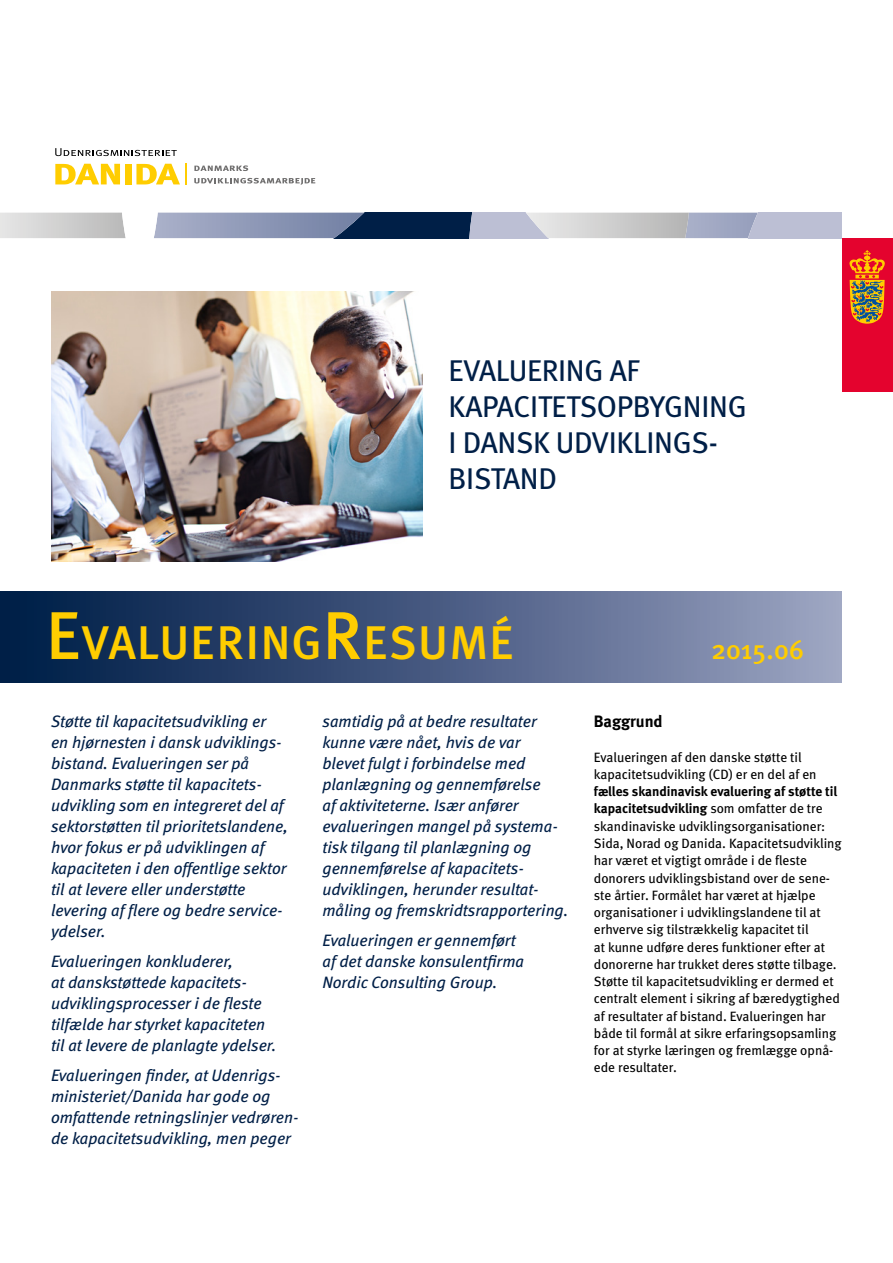
<style>
.page{position:relative;width:893px;height:1263px;background:#fff}
.page>*{position:absolute;margin:0;border:0;box-sizing:border-box;transform-origin:0 0}
.t1{font:47.25px "Meta Plus Medium Caps";letter-spacing:.015em;color:#ffcd00}
.Overskrift{font:30px/36px "Meta Book LF";letter-spacing:-.01em;color:#001f47}
.t2{font:500 27px "Meta Plus";letter-spacing:.01em;color:#ffcd00}
.indledning{font:italic 16.5px/21px "Meta Book LF";color:#001f47}
.Body-rubrik{font:16.5px "Meta Bold LF";color:#000}
.Body_Meta{font:13.5px/17.2px "Meta Book LF";color:#000}
.s1{font-size:67.5px}
.s2{font-family:"Meta Bold LF"}
</style>
<div class="page">
<div style="left:842px;top:238px;width:51px;height:153px;background:#e4032e"></div>
<svg style="left:849px;top:250px;width:36px;height:74px"></svg>
<div style="left:0;top:591px;width:842px;height:91px;background:linear-gradient(to right,#001743,#99a0c0)"></div>
<svg style="left:194px;top:165px;width:54px;height:6px"></svg>
<svg style="left:194px;top:178px;width:121px;height:7px"></svg>
<svg style="left:55px;top:164px;width:65px;height:20px"></svg>
<div style="left:125px;top:164px;width:7px;height:20px;background:#ffcd00"></div>
<svg style="left:136px;top:164px;width:44px;height:20px"></svg>
<hr style="left:185px;top:163px;width:2px;height:22px;background:#ffcd00">
<svg style="left:55px;top:148px;width:122px;height:8px"></svg>
<svg style="left:0;top:213px;width:842px;height:25px;background:#9da5b7"></svg>
<img style="left:51px;top:291px;width:372px;height:270px">
<p class="Overskrift" style="left:449px;top:352px;width:300px">EVALUERING AF<br>KAPACITETSOPBYGNING<br>I DANSK UDVIKLINGS-<br>BISTAND</p>
<h1 class="t1" style="left:46px;top:615px;width:470px"><span class="s1">E</span>VALUERING<span class="s1">R</span>ESUMÉ</h1>
<p class="indledning" style="left:51px;top:711px;width:239px">Støtte til kapacitetsudvikling er<br>en hjørnesten i dansk udviklings&shy;bistand. Evalueringen ser på<br>Danmarks støtte til kapacitets&shy;udvikling som en integreret del af sektorstøtten til prioritetslandene, hvor fokus er på udviklingen af kapaciteten i den offentlige sektor til at levere eller understøtte levering af flere og bedre service&shy;ydelser.</p>
<p class="indledning" style="left:51px;top:951px;width:227px">Evalueringen konkluderer,<br>at danskstøttede kapacitets&shy;udviklingsprocesser i de fleste tilfælde har styrket kapaciteten til at levere de planlagte ydelser.</p>
<p class="indledning" style="left:51px;top:1064px;width:249px">Evalueringen finder, at Udenrigs&shy;ministeriet/Danida har gode og omfattende retningslinjer vedrøren&shy;de kapacitetsudvikling, men peger</p>
<p class="indledning" style="left:322px;top:711px;width:247px">samtidig på at bedre resultater kunne være nået, hvis de var<br>blevet fulgt i forbindelse med planlægning og gennemførelse<br>af aktiviteterne. Især anfører evalueringen mangel på systema&shy;tisk tilgang til planlægning og gennemførelse af kapacitets&shy;udviklingen, herunder resultat&shy;måling og fremskridtsrapportering.</p>
<p class="indledning" style="left:322px;top:930px;width:203px">Evalueringen er gennemført af det danske konsulentfirma<br>Nordic Consulting Group.</p>
<h3 class="t2" style="left:711px;top:634px;width:94px">2015.06</h3>
<p class="Body-rubrik" style="left:594px;top:712px;width:70px">Baggrund</p>
<p class="Body_Meta" style="left:594px;top:748px;width:249px">Evalueringen af den danske støtte til kapacitetsudvikling (CD) er en del af en <span class="s2">fælles skandinavisk evaluering af støtte til kapacitetsudvikling</span> som omfatter de tre skandinaviske udviklingsorganisationer:<br>Sida, Norad og Danida. Kapacitetsudvikling har været et vigtigt område i de fleste donorers udviklingsbistand over de sene&shy;ste årtier. Formålet har været at hjælpe organisationer i udviklingslandene til at erhverve sig tilstrækkelig kapacitet til<br>at kunne udføre deres funktioner efter at donorerne har trukket deres støtte tilbage.<br>Støtte til kapacitetsudvikling er dermed et centralt element i sikring af bæredygtighed af resultater af bistand. Evalueringen har både til formål at sikre erfaringsopsamling for at styrke læringen og fremlægge opnå&shy;ede resultater.</p>
</div>
